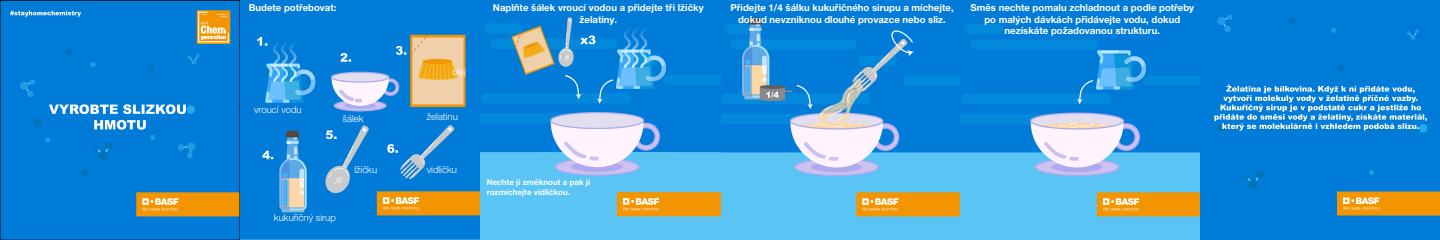
<style>
.page{position:relative;width:1440px;height:240px;background:#fff}
.page>*{position:absolute;margin:0;border:0;box-sizing:border-box;transform-origin:0 0}
.t1{font:700 9.6px/11.5px "Helvetica Neue LT Pro";color:#fff;text-align:center}
.t2{font:300 9.6px "Helvetica Neue LT Pro";color:#fff}
.t3{font:700 8px/9.6px "Helvetica Neue LT Pro";color:#fff}
</style>
<div class="page">
<img style="left:240px;top:0;width:1200px;height:240px">
<svg style="left:0;top:0;width:240px;height:240px"></svg>
<p class="t1" style="left:249px;top:2px;width:89px">Budete potřebovat:</p>
<p class="t2" style="left:254px;top:104px;width:49px">vroucí vodu</p>
<p class="t2" style="left:342px;top:112px;width:23px">šálek</p>
<p class="t2" style="left:354px;top:164px;width:24px">lžičku</p>
<p class="t2" style="left:274px;top:212px;width:64px">kukuřičný sirup</p>
<p class="t2" style="left:452px;top:66px;width:15px">olej</p>
<p class="t2" style="left:427px;top:111px;width:33px">želatinu</p>
<p class="t2" style="left:427px;top:164px;width:32px">vidličku</p>
<p class="t1" style="left:493px;top:2px;width:212px">Naplňte šálek vroucí vodou a přidejte tři lžičky želatiny.</p>
<p class="t3" style="left:487px;top:177px;width:105px">Nechte ji změknout a pak ji rozmíchejte vidličkou.</p>
<p class="t1" style="left:730px;top:2px;width:225px">Přidejte 1/4 šálku kukuřičného sirupu a míchejte, dokud nevzniknou dlouhé provazce nebo sliz.</p>
<p class="t1" style="left:970px;top:2px;width:225px">Směs nechte pomalu zchladnout a podle potřeby po malých dávkách přidávejte vodu, dokud nezískáte požadovanou strukturu.</p>
</div>
